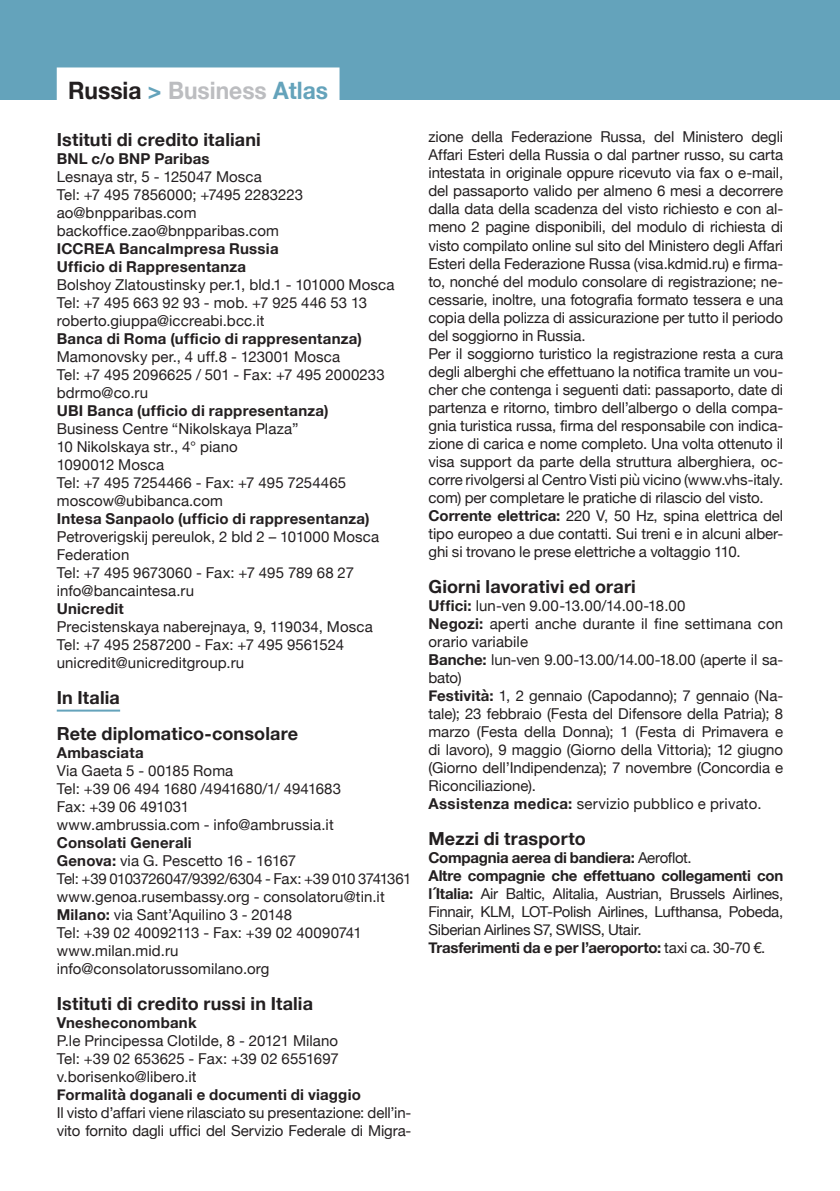
<style>
.page{position:relative;width:840px;height:1191px;background:#fff}
.page>*{position:absolute;margin:0;border:0;box-sizing:border-box;transform-origin:0 0}
.t1{font:700 24px "Helvetica Neue";color:#bcbdc0;scale:.95 1}
.t2{font:700 18px "Helvetica Neue";letter-spacing:.01em;color:#231f20}
.t3{font:15px/18px "Helvetica Neue";letter-spacing:.005em;color:#231f20;text-align:justify}
.t4{font:700 15px "Helvetica Neue";letter-spacing:.015em;color:#231f20}
.t5{font:700 15px "Helvetica Neue";letter-spacing:-.015em;color:#231f20}
.t6{font:15px "Helvetica Neue";letter-spacing:-.025em;color:#231f20}
.s1{color:#231f20}
.s2{color:#64a3bb}
.s3{font-weight:700}
.s4{font-weight:400}
</style>
<div class="page">
<hr style="left:57px;top:709px;width:63px;height:2px;background:#64a3bb">
<div style="left:0;top:0;width:839px;height:99px;background:#64a3bb"></div>
<div style="left:57px;top:67px;width:282px;height:36px;background:#fff"></div>
<p class="t1" style="left:68px;top:72px;width:275px"><span class="s1">Russia</span> <span class="s2">&gt;</span> Business <span class="s2">Atlas</span></p>
<p class="t2" style="left:57px;top:125px;width:205px">Istituti di credito italiani</p>
<p class="t4" style="left:57px;top:147px;width:154px">BNL c/o BNP Paribas</p>
<p class="t3" style="left:57px;top:168px;width:206px">Lesnaya str, 5 - 125047 Mosca</p>
<p class="t3" style="left:57px;top:186px;width:248px">Tel: +7 495 7856000; +7495 2283223</p>
<p class="t3" style="left:57px;top:204px;width:141px">ao@bnpparibas.com</p>
<p class="t3" style="left:57px;top:222px;width:224px">backoffice.zao@bnpparibas.com</p>
<p class="t4" style="left:57px;top:237px;width:223px">ICCREA BancaImpresa Russia</p>
<p class="t4" style="left:57px;top:255px;width:191px">Ufficio di Rappresentanza</p>
<p class="t3" style="left:57px;top:276px;width:339px">Bolshoy Zlatoustinsky per.1, bld.1 - 101000 Mosca</p>
<p class="t3" style="left:57px;top:294px;width:312px">Tel: +7 495 663 92 93 - mob. +7 925 446 53 13</p>
<p class="t3" style="left:57px;top:312px;width:209px">roberto.giuppa@iccreabi.bcc.it</p>
<p class="t4" style="left:57px;top:327px;width:306px">Banca di Roma (ufficio di rappresentanza)</p>
<p class="t3" style="left:57px;top:348px;width:284px">Mamonovsky per., 4 uff.8 - 123001 Mosca</p>
<p class="t3" style="left:57px;top:366px;width:329px">Tel: +7 495 2096625 / 501 - Fax: +7 495 2000233</p>
<p class="t3" style="left:57px;top:384px;width:93px">bdrmo@co.ru</p>
<p class="t4" style="left:57px;top:399px;width:273px">UBI Banca (ufficio di rappresentanza)</p>
<p class="t3" style="left:57px;top:420px;width:243px">Business Centre “Nikolskaya Plaza”</p>
<p class="t3" style="left:57px;top:438px;width:182px">10 Nikolskaya str., 4° piano</p>
<p class="t3" style="left:57px;top:456px;width:109px">1090012 Mosca</p>
<p class="t3" style="left:57px;top:474px;width:291px">Tel: +7 495 7254466 - Fax: +7 495 7254465</p>
<p class="t3" style="left:57px;top:492px;width:168px">moscow@ubibanca.com</p>
<p class="t4" style="left:57px;top:507px;width:314px">Intesa Sanpaolo (ufficio di rappresentanza)</p>
<p class="t3" style="left:57px;top:528px;width:324px">Petroverigskij pereulok, 2 bld 2 – 101000 Mosca</p>
<p class="t3" style="left:57px;top:546px;width:74px">Federation</p>
<p class="t3" style="left:57px;top:564px;width:298px">Tel: +7 495 9673060 - Fax: +7 495 789 68 27</p>
<p class="t3" style="left:57px;top:582px;width:139px">info@bancaintesa.ru</p>
<p class="t4" style="left:57px;top:597px;width:69px">Unicredit</p>
<p class="t3" style="left:57px;top:618px;width:317px">Precistenskaya naberejnaya, 9, 119034, Mosca</p>
<p class="t3" style="left:57px;top:636px;width:288px">Tel: +7 495 2587200 - Fax: +7 495 9561524</p>
<p class="t3" style="left:57px;top:654px;width:189px">unicredit@unicreditgroup.ru</p>
<p class="t2" style="left:57px;top:683px;width:65px">In Italia</p>
<p class="t2" style="left:57px;top:719px;width:243px">Rete diplomatico-consolare</p>
<p class="t4" style="left:57px;top:741px;width:88px">Ambasciata</p>
<p class="t3" style="left:57px;top:762px;width:178px">Via Gaeta 5 - 00185 Roma</p>
<p class="t3" style="left:57px;top:780px;width:286px">Tel: +39 06 494 1680 /4941680/1/ 4941683</p>
<p class="t3" style="left:57px;top:798px;width:134px">Fax: +39 06 491031</p>
<p class="t3" style="left:57px;top:816px;width:278px">www.ambrussia.com - info@ambrussia.it</p>
<p class="t4" style="left:57px;top:831px;width:136px">Consolati Generali</p>
<p class="t3" style="left:57px;top:852px;width:241px"><span class="s3">Genova:</span> via G. Pescetto 16 - 16167</p>
<p class="t6" style="left:57px;top:868px;width:356px">Tel: +39 0103726047/9392/6304 - Fax: +39 010 3741361</p>
<p class="t3" style="left:57px;top:888px;width:329px">www.genoa.rusembassy.org - consolatoru@tin.it</p>
<p class="t3" style="left:57px;top:906px;width:237px"><span class="s3">Milano:</span> via Sant’Aquilino 3 - 20148</p>
<p class="t3" style="left:57px;top:924px;width:306px">Tel: +39 02 40092113 - Fax: +39 02 40090741</p>
<p class="t3" style="left:57px;top:942px;width:123px">www.milan.mid.ru</p>
<p class="t3" style="left:57px;top:960px;width:214px">info@consolatorussomilano.org</p>
<p class="t2" style="left:57px;top:989px;width:258px">Istituti di credito russi in Italia</p>
<p class="t4" style="left:57px;top:1011px;width:141px">Vnesheconombank</p>
<p class="t3" style="left:57px;top:1032px;width:283px">P.le Principessa Clotilde, 8 - 20121 Milano</p>
<p class="t3" style="left:57px;top:1050px;width:283px">Tel: +39 02 653625 - Fax: +39 02 6551697</p>
<p class="t3" style="left:57px;top:1068px;width:141px">v.borisenko@libero.it</p>
<p class="t4" style="left:57px;top:1083px;width:305px">Formalità doganali e documenti di viaggio</p>
<p class="t3" style="left:57px;top:1104px;width:356px">Il visto d’affari viene rilasciato su presentazione: dell’in&shy;vito fornito dagli uffici del Servizio Federale di Migra-</p>
<p class="t3" style="left:428px;top:129px;width:356px">zione della Federazione Russa, del Ministero degli Affari Esteri della Russia o dal partner russo, su carta intestata in originale oppure ricevuto via fax o e-mail, del passaporto valido per almeno 6 mesi a decorrere dalla data della scadenza del visto richiesto e con al&shy;meno 2 pagine disponibili, del modulo di richiesta di visto compilato online sul sito del Ministero degli Affari Esteri della Federazione Russa (visa.kdmid.ru) e firma&shy;to, nonché del modulo consolare di registrazione; ne&shy;cessarie, inoltre, una fotografia formato tessera e una copia della polizza di assicurazione per tutto il periodo del soggiorno in Russia.</p>
<p class="t3" style="left:428px;top:345px;width:356px">Per il soggiorno turistico la registrazione resta a cura degli alberghi che effettuano la notifica tramite un vou&shy;cher che contenga i seguenti dati: passaporto, date di partenza e ritorno, timbro dell’albergo o della compa&shy;gnia turistica russa, firma del responsabile con indica&shy;zione di carica e nome completo. Una volta ottenuto il visa support da parte della struttura alberghiera, oc&shy;corre rivolgersi al Centro Visti più vicino (www.vhs-italy. com) per completare le pratiche di rilascio del visto.</p>
<p class="t3" style="left:428px;top:507px;width:356px"><span class="s3">Corrente elettrica:</span> 220 V, 50 Hz, spina elettrica del tipo europeo a due contatti. Sui treni e in alcuni alber&shy;ghi si trovano le prese elettriche a voltaggio 110.</p>
<p class="t2" style="left:428px;top:572px;width:209px">Giorni lavorativi ed orari</p>
<p class="t3" style="left:428px;top:597px;width:258px"><span class="s3">Uffici:</span> lun-ven 9.00-13.00/14.00-18.00</p>
<p class="t3" style="left:428px;top:615px;width:356px"><span class="s3">Negozi:</span> aperti anche durante il fine settimana con orario variabile</p>
<p class="t3" style="left:428px;top:651px;width:356px"><span class="s3">Banche:</span> lun-ven 9.00-13.00/14.00-18.00 (aperte il sa&shy;bato)</p>
<p class="t3" style="left:428px;top:687px;width:356px"><span class="s3">Festività:</span> 1, 2 gennaio (Capodanno); 7 gennaio (Na&shy;tale); 23 febbraio (Festa del Difensore della Patria); 8 marzo (Festa della Donna); 1 (Festa di Primavera e di lavoro), 9 maggio (Giorno della Vittoria); 12 giugno (Giorno dell’Indipendenza); 7 novembre (Concordia e Riconciliazione).</p>
<p class="t3" style="left:428px;top:795px;width:334px"><span class="s3">Assistenza medica:</span> servizio pubblico e privato.</p>
<p class="t2" style="left:428px;top:824px;width:159px">Mezzi di trasporto</p>
<p class="t5" style="left:428px;top:845px;width:264px">Compagnia aerea di bandiera: <span class="s4">Aeroflot.</span></p>
<p class="t3" style="left:428px;top:867px;width:356px"><span class="s3">Altre compagnie che effettuano collegamenti con l´Italia:</span> Air Baltic, Alitalia, Austrian, Brussels Airlines, Finnair, KLM, LOT-Polish Airlines, Lufthansa, Pobeda, Siberian Airlines S7, SWISS, Utair.</p>
<p class="t5" style="left:428px;top:935px;width:338px">Trasferimenti da e per l’aeroporto: <span class="s4">taxi ca. 30-70 €.</span></p>
</div>
